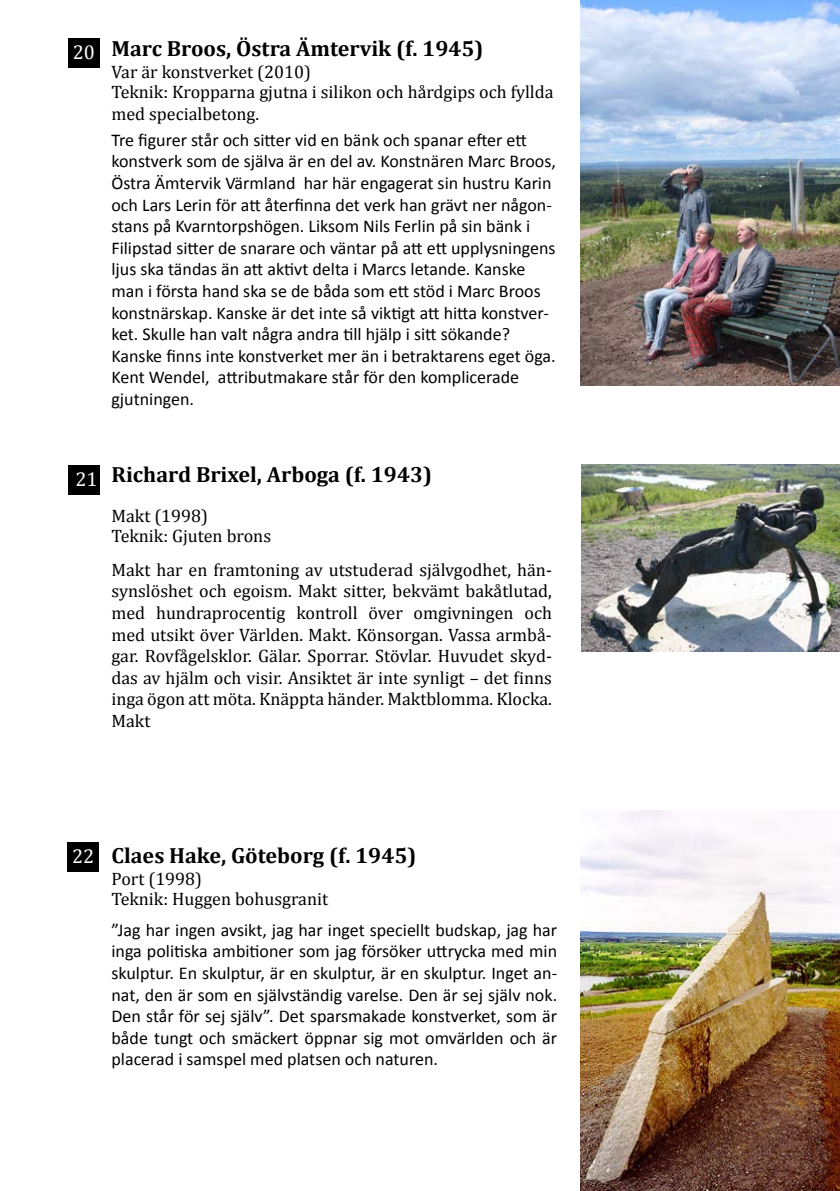
<style>
.page{position:relative;width:840px;height:1191px;background:#fff}
.page>*{position:absolute;margin:0;border:0;box-sizing:border-box;transform-origin:0 0}
.t1{font:700 22px "Cambria";color:#000}
.t2{font:20px "Cambria";color:#fff}
.t3{font:18px/21.6px "Calibri";color:#000}
.t4{font:18px/21.6px "Cambria";color:#000}
</style>
<div class="page">
<img style="left:581px;top:464px;width:258px;height:187px">
<div style="left:68px;top:38px;width:32px;height:30px;background:#000"></div>
<div style="left:68px;top:465px;width:32px;height:30px;background:#000"></div>
<div style="left:67px;top:842px;width:31px;height:29px;background:#000"></div>
<img style="left:580px;top:0;width:259px;height:386px">
<img style="left:580px;top:810px;width:259px;height:381px">
<p class="t2" style="left:73px;top:40px;width:24px">20</p>
<p class="t1" style="left:111px;top:33px;width:373px">Marc Broos, Östra Ämtervik (f. 1945)</p>
<p class="t4" style="left:111px;top:62px;width:443px;line-height:20.8px">Var är konstverket (2010)<br>Teknik: Kropparna gjutna i silikon och hårdgips och fyllda med specialbetong.</p>
<p class="t3" style="left:111px;top:129px;width:446px">Tre figurer står och sitter vid en bänk och spanar efter ett konstverk som de själva är en del av. Konstnären Marc Broos, Östra Ämtervik Värmland har här engagerat sin hustru Karin och Lars Lerin för att återfinna det verk han grävt ner någon&shy;stans på Kvarntorpshögen. Liksom Nils Ferlin på sin bänk i Filipstad sitter de snarare och väntar på att ett upplysningens ljus ska tändas än att aktivt delta i Marcs letande. Kanske man i första hand ska se de båda som ett stöd i Marc Broos konstnärskap. Kanske är det inte så viktigt att hitta konstver&shy;ket. Skulle han valt några andra till hjälp i sitt sökande?<br>Kanske finns inte konstverket mer än i betraktarens eget öga.<br>Kent Wendel, attributmakare står för den komplicerade gjutningen.</p>
<p class="t1" style="left:75px;top:459px;width:358px"><sub>21</sub> Richard Brixel, Arboga (f. 1943)</p>
<p class="t4" style="left:111px;top:506px;width:161px;line-height:20px">Makt (1998)<br>Teknik: Gjuten brons</p>
<p class="t4" style="left:111px;top:559px;width:442px;text-align:justify">Makt har en framtoning av utstuderad självgodhet, hän&shy;synslöshet och egoism. Makt sitter, bekvämt bakåtlutad, med hundraprocentig kontroll över omgivningen och med utsikt över Världen. Makt. Könsorgan. Vassa armbå&shy;gar. Rovfågelsklor. Gälar. Sporrar. Stövlar. Huvudet skyd&shy;das av hjälm och visir. Ansiktet är inte synligt – det finns inga ögon att möta. Knäppta händer. Maktblomma. Klocka.<br>Makt</p>
<p class="t2" style="left:72px;top:844px;width:24px">22</p>
<p class="t1" style="left:111px;top:839px;width:306px">Claes Hake, Göteborg (f. 1945)</p>
<p class="t4" style="left:111px;top:868px;width:218px;line-height:20px">Port (1998)<br>Teknik: Huggen bohusgranit</p>
<p class="t3" style="left:111px;top:919px;width:447px;text-align:justify">”Jag har ingen avsikt, jag har inget speciellt budskap, jag har inga politiska ambitioner som jag försöker uttrycka med min skulptur. En skulptur, är en skulptur, är en skulptur. Inget an&shy;nat, den är som en självständig varelse. Den är sej själv nok.<br>Den står för sej själv”. Det sparsmakade konstverket, som är både tungt och smäckert öppnar sig mot omvärlden och är placerad i samspel med platsen och naturen.</p>
</div>
